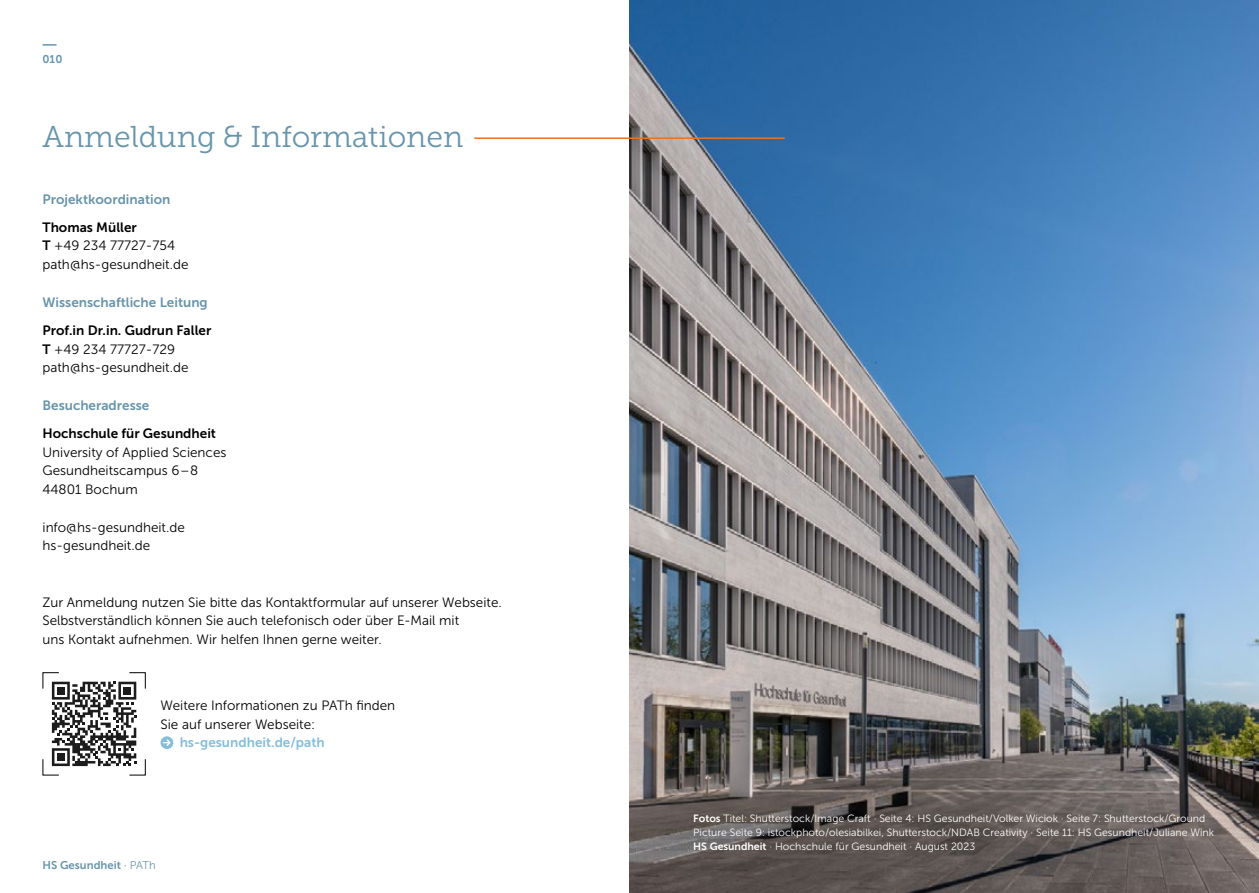
<style>
.page{position:relative;width:1259px;height:893px;background:#fff}
.page>*{position:absolute;margin:0;border:0;box-sizing:border-box;transform-origin:0 0}
.t1{font:30px "Museo Slab 300";color:#6795ac}
.t2{font:13.5px/18.8px "Museo Sans 300";color:#000}
.t3{font:13.5px "Museo Sans 700";color:#000}
.t4{font:13.5px "Museo Sans 700";color:#6795ac}
.t5{font:13.5px "Museo Sans 700";color:#84bedb}
.t6{font:11.25px "Museo Sans 700";color:#6795ac}
.t7{font:10.5px/14.2px "Museo Sans 300";color:#fff}
.s1{font-family:"Museo Sans 700"}
.s2{font-family:"Museo Sans 500"}
.s3{font-family:"Museo Sans 300"}
</style>
<div class="page">
<img style="left:629px;top:0;width:630px;height:893px">
<svg style="left:43px;top:44px;width:14px;height:2px"></svg>
<hr style="left:474px;top:137px;width:310px;height:2px;background:#ee7219">
<div style="left:161px;top:736px;width:12px;height:13px;background:#84bedb;border-radius:50%"></div>
<svg style="left:163px;top:739px;width:8px;height:7px"></svg>
<svg style="left:42px;top:672px;width:104px;height:104px"></svg>
<div style="left:57px;top:753px;width:8px;height:8px;background:#1c1c1c"></div>
<p class="t6" style="left:43px;top:53px;width:21px">010</p>
<h1 class="t1" style="left:43px;top:121px;width:422px">Anmeldung &amp; Informationen</h1>
<p class="t4" style="left:43px;top:191px;width:129px">Projektkoordination</p>
<p class="t3" style="left:43px;top:219px;width:96px">Thomas Müller</p>
<p class="t2" style="left:43px;top:236px;width:148px"><span class="s1">T</span> +49 234 77727-754 path@hs-gesundheit.de</p>
<p class="t4" style="left:43px;top:294px;width:167px">Wissenschaftliche Leitung</p>
<p class="t3" style="left:43px;top:323px;width:170px">Prof.in Dr.in. Gudrun Faller</p>
<p class="t2" style="left:43px;top:340px;width:148px"><span class="s1">T</span> +49 234 77727-729 path@hs-gesundheit.de</p>
<p class="t4" style="left:43px;top:398px;width:108px">Besucheradresse</p>
<p class="t3" style="left:43px;top:426px;width:175px">Hochschule für Gesundheit</p>
<p class="t2" style="left:43px;top:443px;width:185px">University of Applied Sciences<br>Gesundheitscampus 6–8<br>44801 Bochum</p>
<p class="t2" style="left:43px;top:518px;width:144px">info@hs-gesundheit.de hs-gesundheit.de</p>
<p class="t2" style="left:43px;top:593px;width:461px">Zur Anmeldung nutzen Sie bitte das Kontaktformular auf unserer Webseite.<br>Selbstverständlich können Sie auch telefonisch oder über E-Mail mit<br>uns Kontakt aufnehmen. Wir helfen Ihnen gerne weiter.</p>
<p class="t2" style="left:161px;top:696px;width:236px">Weitere Informationen zu PATh finden<br>Sie auf unserer Webseite:</p>
<p class="t5" style="left:180px;top:735px;width:146px">hs-gesundheit.de/path</p>
<p class="t6" style="left:43px;top:859px;width:115px">HS Gesundheit <span class="s2">·</span> <span class="s3">PATh</span></p>
<p class="t7" style="left:693px;top:811px;width:522px"><span class="s1">Fotos</span> Titel: Shutterstock/Image Craft · Seite 4: HS Gesundheit/Volker Wiciok · Seite 7: Shutterstock/Ground<br>Picture Seite 9: istockphoto/olesiabilkei, Shutterstock/NDAB Creativity · Seite 11: HS Gesundheit/Juliane Wink<br><span class="s1">HS Gesundheit</span> · Hochschule für Gesundheit · August 2023</p>
</div>
